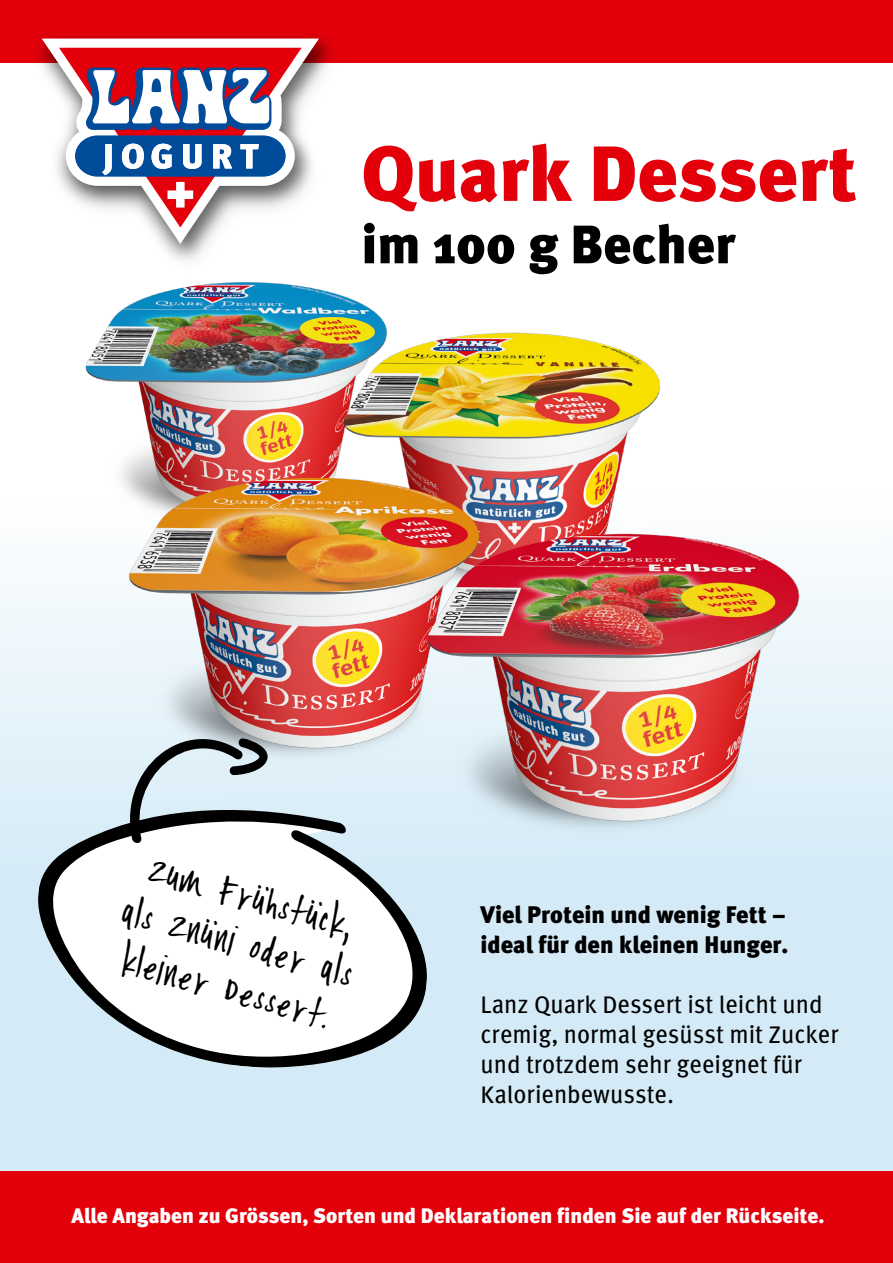
<style>
.page{position:relative;width:893px;height:1263px;background:#fff}
.page>*{position:absolute;margin:0;border:0;box-sizing:border-box;transform-origin:0 0}
.t1{font:900 78px "Meta";color:#e3000b}
.t2{font:900 54px "Meta";color:#000}
.t3{font:300 32.1px/46.8px "Cinahand";color:#000;text-align:center}
.t4{font:24px/30px "Migros New Meta OT";color:#000}
.t5{font:900 24px/30px "Meta";color:#000}
.t6{font:900 21px "Meta";color:#fff}
</style>
<div class="page">
<div style="left:0;top:415px;width:893px;height:768px;background:#d4ebf7"></div>
<div style="left:0;top:0;width:893px;height:63px;background:#e3000b"></div>
<div style="left:0;top:1171px;width:893px;height:92px;background:#e3000b"></div>
<img style="left:38px;top:36px;width:294px;height:43px">
<svg style="left:42px;top:39px;width:277px;height:154px"></svg>
<svg style="left:59px;top:48px;width:243px;height:159px"></svg>
<img style="left:0;top:207px;width:866px;height:620px">
<svg style="left:25px;top:785px;width:416px;height:283px;fill:#fff"></svg>
<svg style="left:111px;top:722px;width:163px;height:132px"></svg>
<h1 class="t1" style="left:361px;top:127px;width:497px">Quark Dessert</h1>
<h2 class="t2" style="left:361px;top:212px;width:376px">im 100 g Becher</h2>
<h3 class="t3" style="left:142px;top:843px;width:240px;rotate:16deg">Zum Frühstück, als Znüni oder als kleiner Dessert.</h3>
<p class="t5" style="left:480px;top:900px;width:309px">Viel Protein und wenig Fett – ideal für den kleinen Hunger.</p>
<p class="t4" style="left:480px;top:990px;width:360px">Lanz Quark Dessert ist leicht und cremig, normal gesüsst mit Zucker und trotzdem sehr geeignet für<br>Kalorienbewusste.</p>
<p class="t6" style="left:71px;top:1203px;width:754px">Alle Angaben zu Grössen, Sorten und Deklarationen finden Sie auf der Rückseite.</p>
</div>
